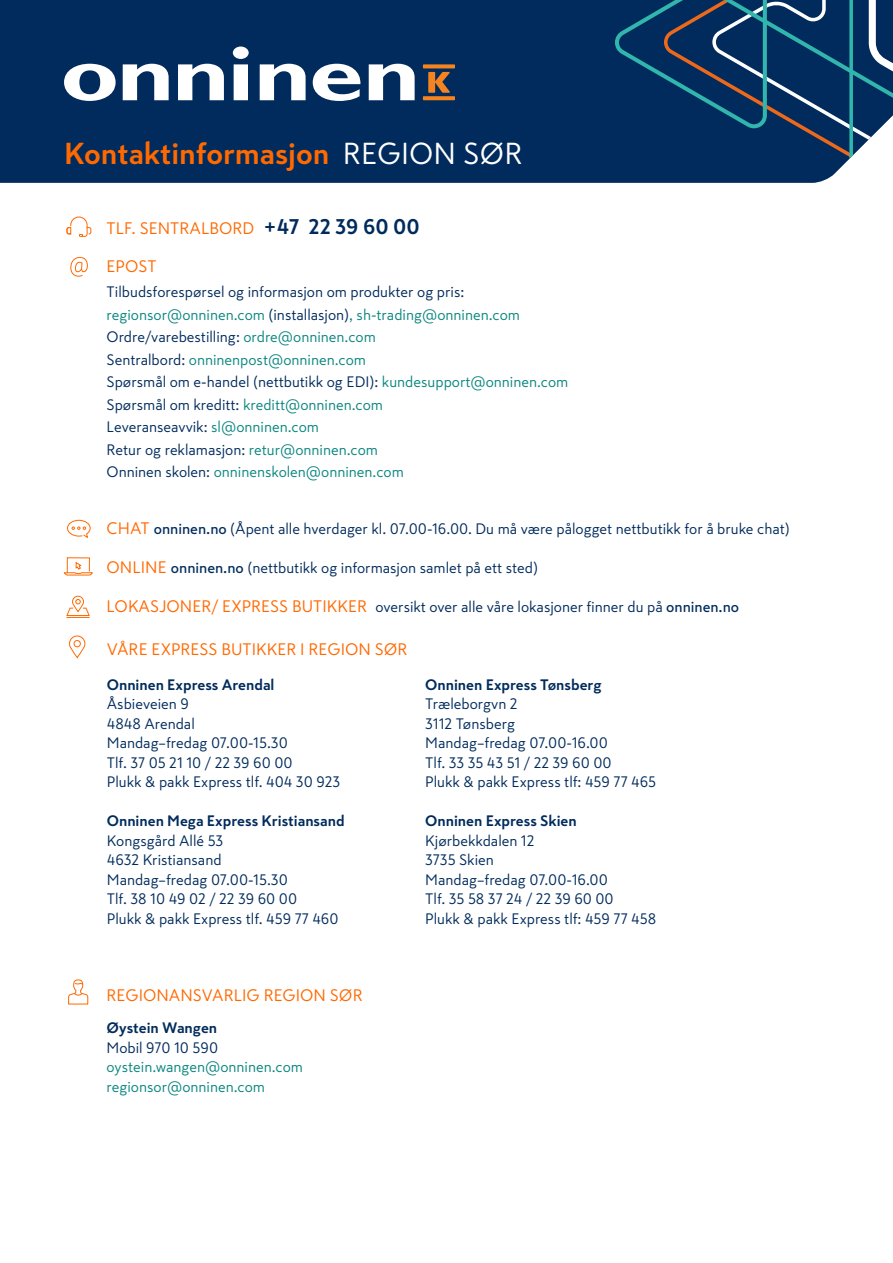
<style>
.page{position:relative;width:893px;height:1263px;background:#fff}
.page>*{position:absolute;margin:0;border:0;box-sizing:border-box;transform-origin:0 0}
.t1{font:700 30px "Skatta Sans";color:#ff6900}
.mellomtittel{font:16.5px "Skatta Sans";color:#ff6900}
.mellomtittel-2{font:15px/22.5px "Skatta Sans";color:#002b5c}
.brødtekst{font:700 15px "Skatta Sans";color:#002b5c}
.brødtekst-2{font:15px "Skatta Sans";color:#09867f}
.brødtekst-3{font:15px "Skatta Sans";color:#002b5c}
.s1{font-weight:400;color:#fff}
.s2{font-weight:700;font-size:21px;color:#002b5c}
.s3{color:#09867f}
.s4{font-size:16.5px;color:#ff6900}
.s5{font-weight:500}
</style>
<div class="page">
<div style="left:0;top:0;width:615px;height:183px;background:#002b5c"></div>
<svg style="left:615px;top:0;width:49px;height:183px;background:#023260"></svg>
<svg style="left:664px;top:0;width:229px;height:183px;background:#20486e"></svg>
<svg style="left:428px;top:72px;width:22px;height:21px"></svg>
<svg style="left:423px;top:96px;width:32px;height:4px"></svg>
<svg style="left:423px;top:64px;width:32px;height:4px"></svg>
<svg style="left:64px;top:47px;width:351px;height:54px"></svg>
<svg style="left:66px;top:216px;width:26px;height:21px"></svg>
<svg style="left:70px;top:257px;width:18px;height:20px"></svg>
<svg style="left:67px;top:519px;width:24px;height:20px"></svg>
<svg style="left:63px;top:557px;width:30px;height:19px"></svg>
<svg style="left:66px;top:595px;width:24px;height:23px"></svg>
<svg style="left:69px;top:635px;width:17px;height:23px"></svg>
<div style="left:74px;top:640px;width:7px;height:7px;border:1px solid #ff6900;border-radius:50%"></div>
<svg style="left:68px;top:979px;width:21px;height:26px"></svg>
<h1 class="t1" style="left:64px;top:132px;width:460px">Kontaktinformasjon <span class="s1">REGION SØR</span></h1>
<p class="mellomtittel" style="left:107px;top:217px;width:315px">TLF. SENTRALBORD <span class="s2">+47 22 39 60 00</span></p>
<p class="mellomtittel" style="left:107px;top:255px;width:52px">EPOST</p>
<p class="mellomtittel-2" style="left:107px;top:281px;width:463px">Tilbudsforespørsel og informasjon om produkter og pris: <span class="s3">regionsor@onninen.com</span> (installasjon)<span class="s3">, sh-trading@onninen.com </span>Ordre/varebestilling: <span class="s3">ordre@onninen.com<br></span>Sentralbord: <span class="s3">onninenpost@onninen.com<br></span>Spørsmål om e-handel (nettbutikk og EDI): <span class="s3">kundesupport@onninen.com </span>Spørsmål om kreditt: <span class="s3">kreditt@onninen.com<br></span>Leveranseavvik: <span class="s3">sl@onninen.com<br></span>Retur og reklamasjon: <span class="s3">retur@onninen.com<br></span>Onninen skolen: <span class="s3">onninenskolen@onninen.com</span></p>
<p class="mellomtittel-2" style="left:107px;top:518px;width:685px"><span class="s4">CHAT</span> <span class="s5">onninen.no</span> (Åpent alle hverdager kl. 07.00-16.00. Du må være pålogget nettbutikk for å bruke chat)</p>
<p class="mellomtittel-2" style="left:107px;top:556px;width:433px"><span class="s4">ONLINE</span> <span class="s5">onninen.no</span> (nettbutikk og informasjon samlet på ett sted)</p>
<p class="mellomtittel-2" style="left:107px;top:595px;width:634px"><span class="s4">LOKASJONER/ EXPRESS BUTIKKER</span> oversikt over alle våre lokasjoner finner du på <span class="s5">onninen.no</span></p>
<p class="mellomtittel" style="left:107px;top:638px;width:302px">VÅRE EXPRESS BUTIKKER I REGION SØR</p>
<p class="brødtekst" style="left:425px;top:674px;width:178px">Onninen Express Tønsberg</p>
<p class="mellomtittel-2" style="left:425px;top:693px;width:94px">Træleborgvn 2</p>
<p class="mellomtittel-2" style="left:425px;top:712px;width:91px">3112 Tønsberg</p>
<p class="mellomtittel-2" style="left:425px;top:732px;width:184px">Mandag–fredag 07.00-16.00</p>
<p class="mellomtittel-2" style="left:425px;top:751px;width:188px">Tlf. 33 35 43 51 / 22 39 60 00</p>
<p class="mellomtittel-2" style="left:425px;top:771px;width:232px">Plukk &amp; pakk Express tlf: 459 77 465</p>
<p class="brødtekst" style="left:425px;top:810px;width:153px">Onninen Express Skien</p>
<p class="mellomtittel-2" style="left:425px;top:829px;width:111px">Kjørbekkdalen 12</p>
<p class="mellomtittel-2" style="left:425px;top:849px;width:70px">3735 Skien</p>
<p class="mellomtittel-2" style="left:425px;top:868px;width:184px">Mandag–fredag 07.00-16.00</p>
<p class="mellomtittel-2" style="left:425px;top:888px;width:190px">Tlf. 35 58 37 24 / 22 39 60 00</p>
<p class="mellomtittel-2" style="left:425px;top:907px;width:232px">Plukk &amp; pakk Express tlf: 459 77 458</p>
<p class="brødtekst" style="left:107px;top:674px;width:169px">Onninen Express Arendal</p>
<p class="mellomtittel-2" style="left:107px;top:693px;width:84px">Åsbieveien 9</p>
<p class="mellomtittel-2" style="left:107px;top:712px;width:90px">4848 Arendal</p>
<p class="mellomtittel-2" style="left:107px;top:732px;width:183px">Mandag–fredag 07.00-15.30</p>
<p class="mellomtittel-2" style="left:107px;top:751px;width:187px">Tlf. 37 05 21 10 / 22 39 60 00</p>
<p class="mellomtittel-2" style="left:107px;top:771px;width:235px">Plukk &amp; pakk Express tlf. 404 30 923</p>
<p class="brødtekst" style="left:107px;top:810px;width:239px">Onninen Mega Express Kristiansand</p>
<p class="mellomtittel-2" style="left:107px;top:829px;width:118px">Kongsgård Allé 53</p>
<p class="mellomtittel-2" style="left:107px;top:849px;width:116px">4632 Kristiansand</p>
<p class="mellomtittel-2" style="left:107px;top:868px;width:183px">Mandag–fredag 07.00-15.30</p>
<p class="mellomtittel-2" style="left:107px;top:888px;width:192px">Tlf. 38 10 49 02 / 22 39 60 00</p>
<p class="mellomtittel-2" style="left:107px;top:907px;width:233px">Plukk &amp; pakk Express tlf. 459 77 460</p>
<p class="mellomtittel" style="left:107px;top:984px;width:258px">REGIONANSVARLIG REGION SØR</p>
<p class="brødtekst" style="left:107px;top:1017px;width:112px">Øystein Wangen</p>
<p class="brødtekst-3" style="left:107px;top:1037px;width:113px">Mobil 970 10 590</p>
<p class="brødtekst-2" style="left:107px;top:1057px;width:198px">oystein.wangen@onninen.com</p>
<p class="brødtekst-2" style="left:107px;top:1076px;width:160px">regionsor@onninen.com</p>
</div>
